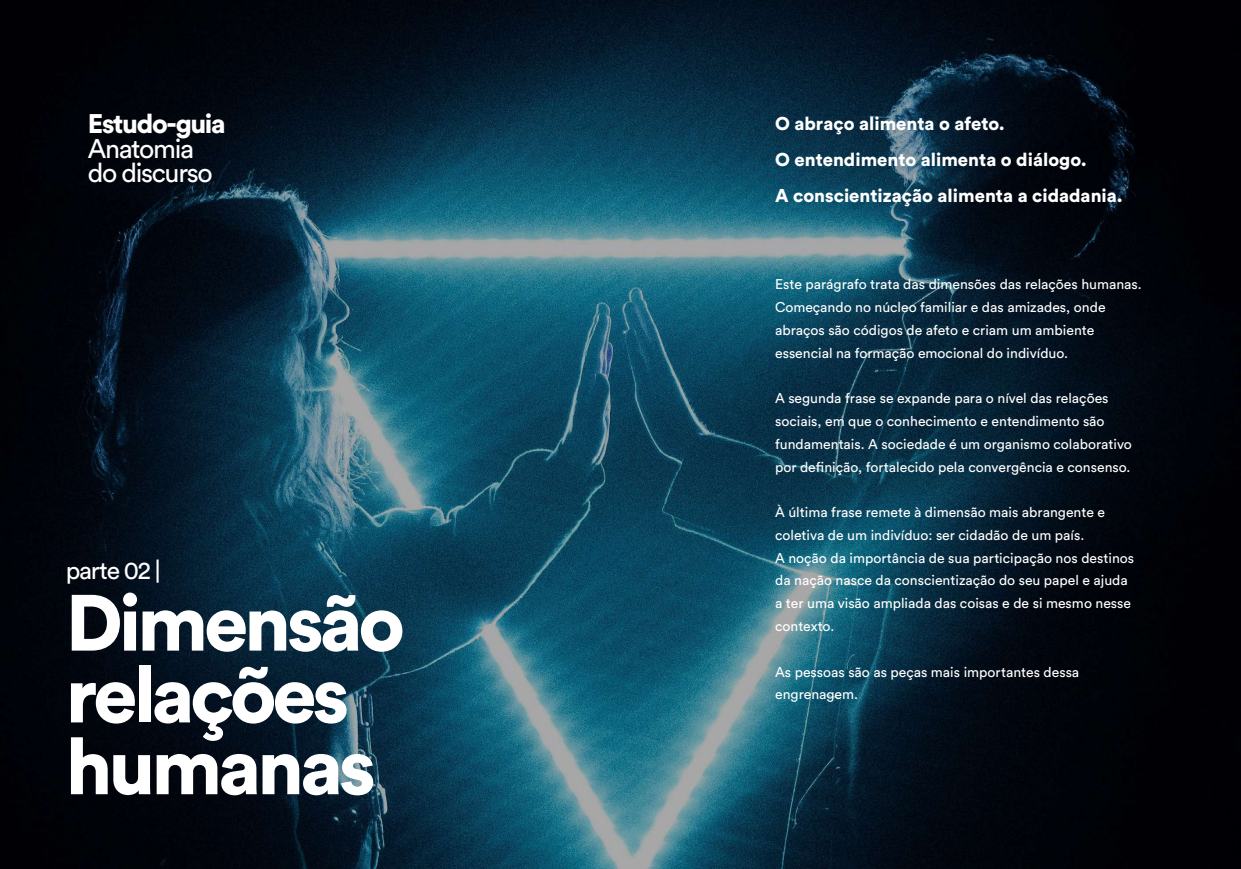
<style>
.page{position:relative;width:1241px;height:869px;background:#fff}
.page>*{position:absolute;margin:0;border:0;box-sizing:border-box;transform-origin:0 0}
.t1{font:900 78.58px/71.8px "Circular Std";letter-spacing:-.05em;color:#fff}
.t2{font:26.69px/24.3px "Circular Std";letter-spacing:-.05em;color:#fff}
.t3{font:900 26.69px "Circular Std";letter-spacing:-.05em;color:#fff}
.t4{font:24.76px "Circular Std";letter-spacing:-.05em;color:#fff}
.t5{font:900 18.38px/35.9px "Circular Std";color:#fff}
.t6{font:14px/22.8px "Circular Std";color:#fff}
</style>
<div class="page">
<img style="left:0;top:0;width:1240px;height:868px">
<h2 class="t3" style="left:88px;top:106px;width:139px">Estudo-guia</h2>
<h2 class="t2" style="left:88px;top:136px;width:126px">Anatomia do discurso</h2>
<h3 class="t4" style="left:66px;top:555px;width:97px">parte 02 |</h3>
<h1 class="t1" style="left:66px;top:585px;width:340px">Dimensão relações humanas</h1>
<h3 class="t5" style="left:775px;top:105px;width:349px">O abraço alimenta o afeto.<br>O entendimento alimenta o diálogo.<br>A conscientização alimenta a cidadania.</h3>
<p class="t6" style="left:775px;top:273px;width:368px">Este parágrafo trata das dimensões das relações humanas.<br>Começando no núcleo familiar e das amizades, onde abraços são códigos de afeto e criam um ambiente essencial na formação emocional do indivíduo.</p>
<p class="t6" style="left:775px;top:386px;width:358px">A segunda frase se expande para o nível das relações sociais, em que o conhecimento e entendimento são fundamentais. A sociedade é um organismo colaborativo por definição, fortalecido pela convergência e consenso.</p>
<p class="t6" style="left:775px;top:500px;width:360px">À última frase remete à dimensão mais abrangente e coletiva de um indivíduo: ser cidadão de um país.<br>A noção da importância de sua participação nos destinos da nação nasce da conscientização do seu papel e ajuda a ter uma visão ampliada das coisas e de si mesmo nesse contexto.</p>
<p class="t6" style="left:775px;top:659px;width:305px">As pessoas são as peças mais importantes dessa engrenagem.</p>
</div>
